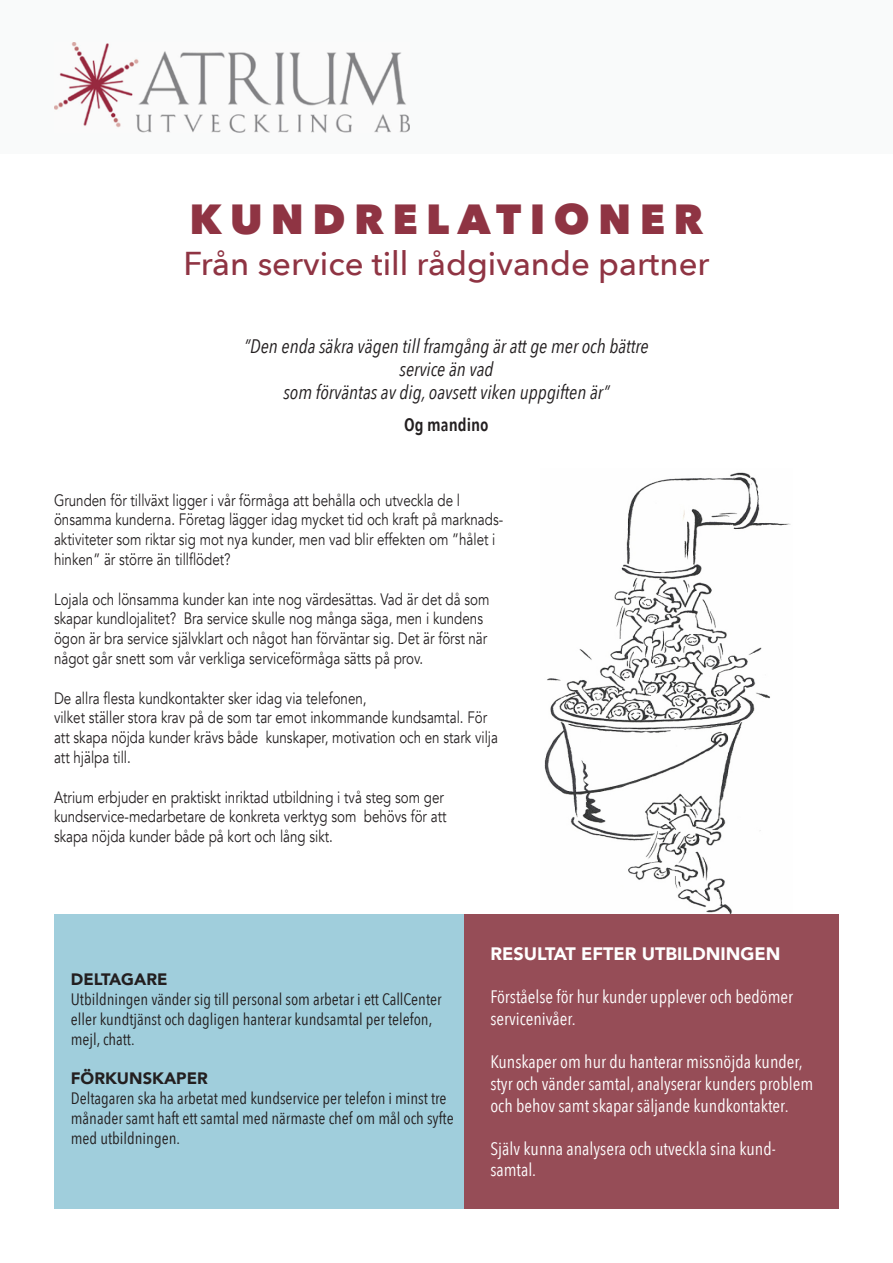
<style>
.page{position:relative;width:893px;height:1263px;background:#fff}
.page>*{position:absolute;margin:0;border:0;box-sizing:border-box;transform-origin:0 0}
.t1{font:800 42px "Avenir Next";letter-spacing:.2em;color:#8f3443}
.t2{font:500 33px "Avenir Next";color:#8f3443}
.t3{font:italic 19.5px "Avenir Next Condensed";color:#231f20}
.t4{font:18px/21.6px "Avenir Next Condensed";color:#fff}
.t5{font:900 18px "Avenir";color:#fff}
.t6{font:600 18px "Avenir Next Condensed";color:#231f20}
.t7{font:16.5px/19.8px "Avenir";color:#231f20;scale:.81 1}
.t8{font:16.5px/19.8px "Avenir Next Condensed";color:#231f20}
.t9{font:900 16.5px "Avenir";color:#231f20}
</style>
<div class="page">
<img style="left:544px;top:472px;width:247px;height:442px">
<div style="left:0;top:0;width:893px;height:153px;background:#f9fafa"></div>
<div style="left:54px;top:914px;width:785px;height:295px;background:#a0cedc"></div>
<img style="left:54px;top:42px;width:355px;height:91px">
<div style="left:465px;top:914px;width:374px;height:295px;background:#964d57"></div>
<p class="t1" style="left:190px;top:193px;width:515px">KUNDRELATIONER</p>
<p class="t2" style="left:183px;top:235px;width:528px">Från service till rådgivande partner</p>
<p class="t3" style="left:244px;top:334px;width:406px">”Den enda säkra vägen till framgång är att ge mer och bättre</p>
<p class="t3" style="left:399px;top:357px;width:96px">service än vad</p>
<p class="t3" style="left:283px;top:381px;width:328px">som förväntas av dig, oavsett viken uppgiften är”</p>
<p class="t6" style="left:404px;top:409px;width:86px">Og mandino</p>
<p class="t7" style="left:54px;top:490px;width:503px">Grunden för tillväxt ligger i vår förmåga att behålla och utveckla de l</p>
<p class="t7" style="left:54px;top:510px;width:556px">önsamma kunderna. Företag lägger idag mycket tid och kraft på marknads&shy;aktiviteter som riktar sig mot nya kunder, men vad blir effekten om ”hålet i hinken” är större än tillflödet?</p>
<p class="t7" style="left:54px;top:589px;width:539px">Lojala och lönsamma kunder kan inte nog värdesättas. Vad är det då som skapar kundlojalitet? Bra service skulle nog många säga, men i kundens ögon är bra service självklart och något han förväntar sig. Det är först när något går snett som vår verkliga serviceförmåga sätts på prov.</p>
<p class="t7" style="left:54px;top:688px;width:387px">De allra flesta kundkontakter sker idag via telefonen,</p>
<p class="t7" style="left:54px;top:708px;width:550px">vilket ställer stora krav på de som tar emot inkommande kundsamtal. För att skapa nöjda kunder krävs både kunskaper, motivation och en stark vilja att hjälpa till.</p>
<p class="t7" style="left:54px;top:787px;width:483px">Atrium erbjuder en praktiskt inriktad utbildning i två steg som ger</p>
<p class="t7" style="left:54px;top:807px;width:486px">kundservice-medarbetare de konkreta verktyg som behövs för att</p>
<p class="t7" style="left:54px;top:827px;width:346px">skapa nöjda kunder både på kort och lång sikt.</p>
<p class="t9" style="left:71px;top:965px;width:98px">DELTAGARE</p>
<p class="t8" style="left:71px;top:989px;width:372px">Utbildningen vänder sig till personal som arbetar i ett CallCenter eller kundtjänst och dagligen hanterar kundsamtal per telefon, mejl, chatt.</p>
<p class="t9" style="left:71px;top:1064px;width:138px">FÖRKUNSKAPER</p>
<p class="t8" style="left:71px;top:1088px;width:384px">Deltagaren ska ha arbetat med kundservice per telefon i minst tre månader samt haft ett samtal med närmaste chef om mål och syfte med utbildningen.</p>
<p class="t5" style="left:490px;top:938px;width:292px">RESULTAT EFTER UTBILDNINGEN</p>
<p class="t4" style="left:490px;top:985px;width:304px">Förståelse för hur kunder upplever och bedömer servicenivåer.</p>
<p class="t4" style="left:490px;top:1050px;width:324px">Kunskaper om hur du hanterar missnöjda kunder, styr och vänder samtal, analyserar kunders problem och behov samt skapar säljande kundkontakter.</p>
<p class="t4" style="left:490px;top:1137px;width:287px">Själv kunna analysera och utveckla sina kund-</p>
<p class="t4" style="left:490px;top:1158px;width:47px">samtal.</p>
</div>
